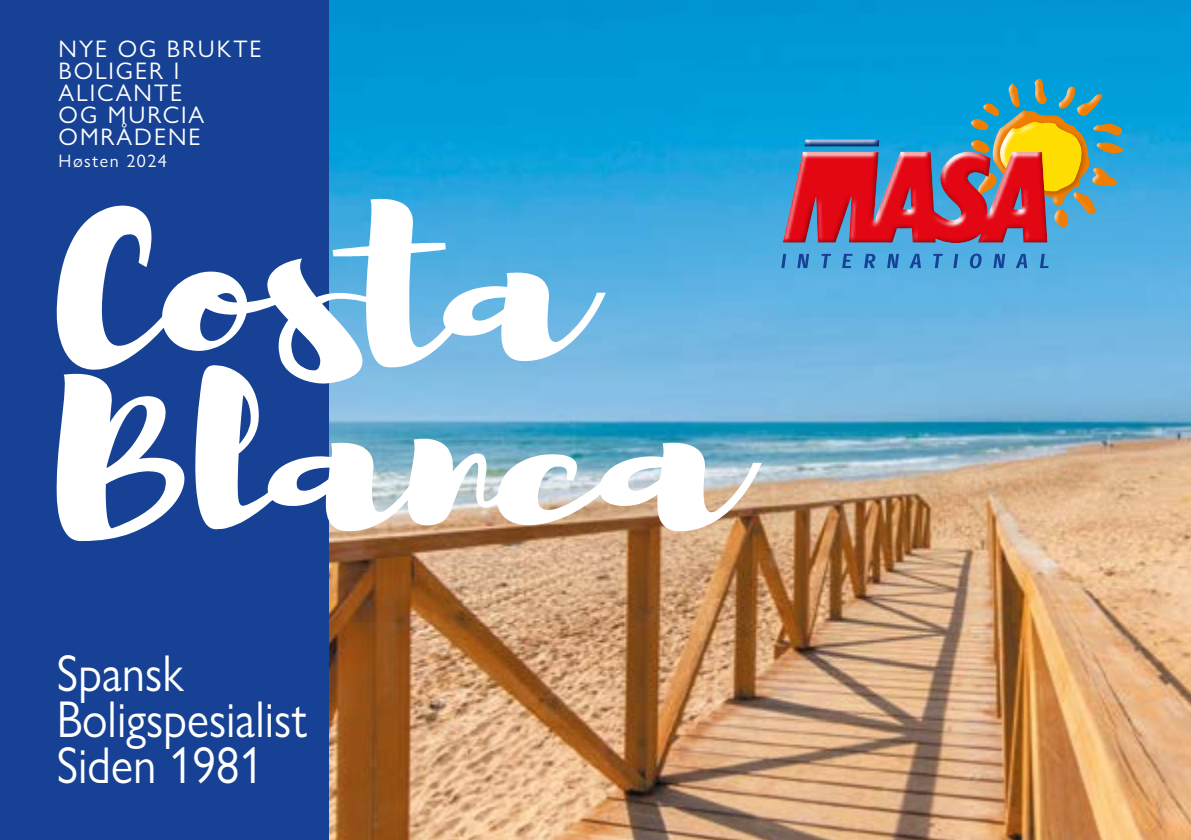
<style>
.page{position:relative;width:1191px;height:840px;background:#fff}
.page>*{position:absolute;margin:0;border:0;box-sizing:border-box;transform-origin:0 0}
.t1{font:52px/46px "Gill Sans Nova";color:#fff;scale:.9 1}
.t2{font:24px/22px "Gill Sans Nova";letter-spacing:.08em;color:#fff}
.t3{font:18px "Gill Sans Nova";letter-spacing:.08em;color:#fff}
</style>
<div class="page">
<img style="left:329px;top:0;width:862px;height:839px">
<div style="left:0;top:0;width:329px;height:839px;background:#164194"></div>
<svg style="left:781px;top:254px;width:5px;height:14px"></svg>
<svg style="left:797px;top:254px;width:12px;height:14px"></svg>
<svg style="left:821px;top:254px;width:10px;height:14px"></svg>
<svg style="left:842px;top:254px;width:10px;height:14px"></svg>
<svg style="left:864px;top:254px;width:12px;height:14px"></svg>
<svg style="left:887px;top:254px;width:12px;height:14px"></svg>
<svg style="left:909px;top:254px;width:12px;height:14px"></svg>
<svg style="left:933px;top:254px;width:9px;height:14px"></svg>
<svg style="left:953px;top:254px;width:5px;height:14px"></svg>
<svg style="left:969px;top:253px;width:13px;height:15px"></svg>
<svg style="left:993px;top:254px;width:12px;height:14px"></svg>
<svg style="left:1015px;top:254px;width:12px;height:14px"></svg>
<svg style="left:1040px;top:254px;width:8px;height:14px"></svg>
<svg style="left:782px;top:78px;width:343px;height:165px;background:#3da2b2"></svg>
<svg style="left:778px;top:147px;width:268px;height:96px"></svg>
<div style="left:779px;top:149px;width:274px;height:94px;background:#12110c;opacity:.6"></div>
<svg style="left:57px;top:365px;width:705px;height:176px"></svg>
<svg style="left:56px;top:198px;width:550px;height:185px"></svg>
<p class="t2" style="left:59px;top:38px;width:204px">NYE OG BRUKTE<br>BOLIGER I<br>ALICANTE<br>OG MURCIA<br>OMRÅDENE</p>
<p class="t3" style="left:59px;top:150px;width:110px">Høsten 2024</p>
<h1 class="t1" style="left:57px;top:649px;width:280px">Spansk<br>Boligspesialist<br>Siden 1981</h1>
</div>
